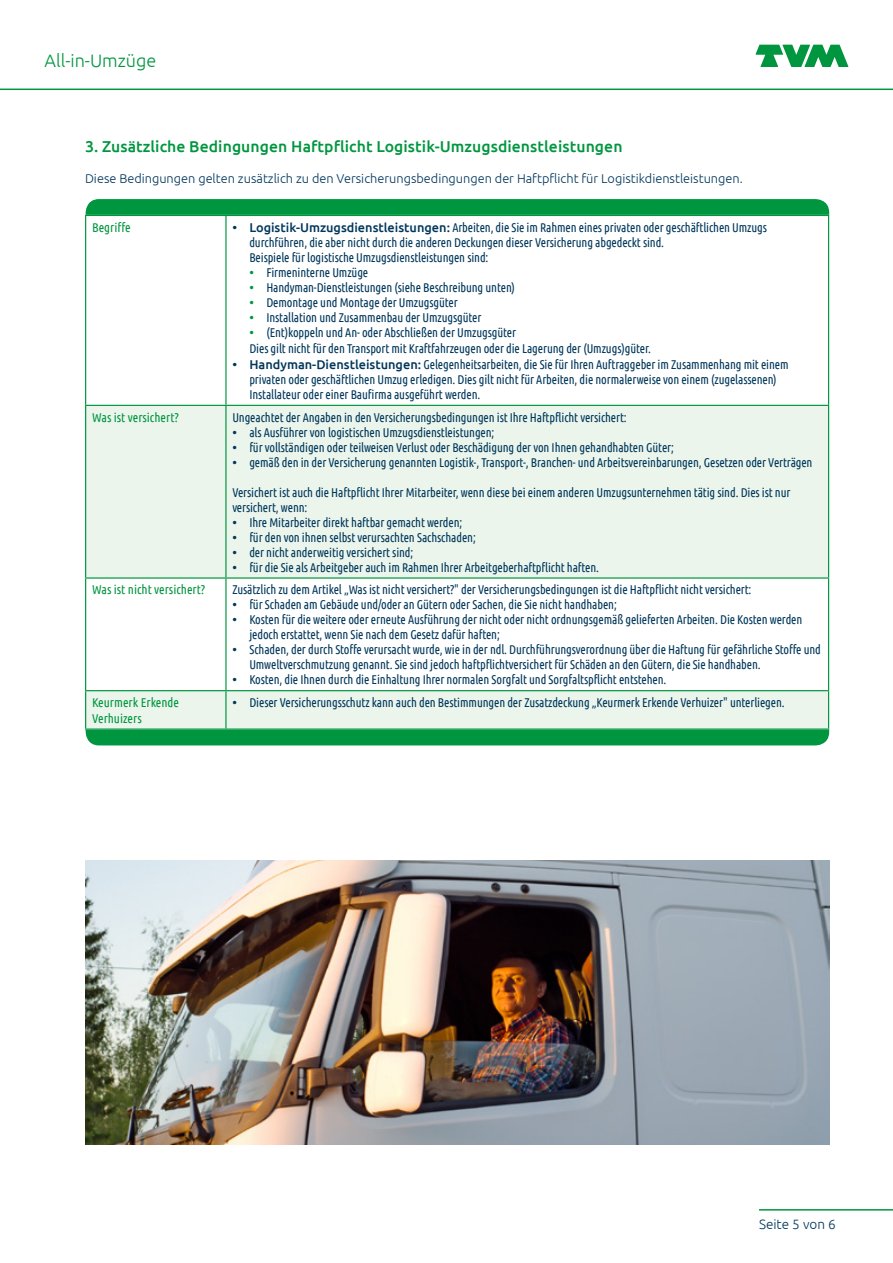
<style>
.page{position:relative;width:893px;height:1263px;background:#fff}
.page>*{position:absolute;margin:0;border:0;box-sizing:border-box;transform-origin:0 0}
.t1{font:300 18px "Ubuntu";color:#00963f}
.body-kop_10_5pt_groen{font:500 15.75px "Ubuntu";letter-spacing:.005em;color:#00963f}
.t2{font:300 13.5px "Ubuntu";color:#00375b}
.tabel-tekst_8_5pt_blauw{font:12.75px/15px "Ubuntu Condensed";letter-spacing:-.01em;color:#00375b;scale:.96 1}
.body-tekst_8_5pt_blauw{font:300 12.75px "Ubuntu";color:#00375b}
.tabel-tekst_8_5pt_groen{font:12.75px/15.8px "Ubuntu Condensed";color:#00963f}
.s1{font-family:"Ubuntu";font-weight:500}
.s2{font-family:"Ubuntu";font-weight:500;color:#00963f}
</style>
<div class="page">
<svg style="left:756px;top:45px;width:92px;height:22px"></svg>
<hr style="left:0;top:89px;width:893px;height:1px;background:#00963f">
<hr style="left:759px;top:1209px;width:134px;height:1px;background:#00963f">
<div style="left:86px;top:406px;width:742px;height:171px;background:#ebf5ec"></div>
<hr style="left:85px;top:215px;width:141px;height:1px;background:#00963f">
<hr style="left:85px;top:216px;width:1px;height:189px;background:#00963f">
<hr style="left:226px;top:215px;width:603px;height:1px;background:#00963f">
<hr style="left:225px;top:216px;width:2px;height:189px;background:#00963f">
<hr style="left:828px;top:216px;width:1px;height:189px;background:#00963f">
<hr style="left:225px;top:406px;width:2px;height:171px;background:#00963f">
<hr style="left:225px;top:579px;width:2px;height:111px;background:#00963f">
<hr style="left:85px;top:405px;width:141px;height:1px;background:#00963f">
<hr style="left:85px;top:406px;width:1px;height:171px;background:#00963f">
<hr style="left:226px;top:405px;width:603px;height:1px;background:#00963f">
<hr style="left:828px;top:406px;width:1px;height:171px;background:#00963f">
<hr style="left:85px;top:577px;width:141px;height:2px;background:#00963f">
<hr style="left:85px;top:579px;width:1px;height:111px;background:#00963f">
<hr style="left:226px;top:577px;width:603px;height:2px;background:#00963f">
<hr style="left:828px;top:579px;width:1px;height:111px;background:#00963f">
<hr style="left:85px;top:690px;width:141px;height:1px;background:#00963f">
<hr style="left:85px;top:691px;width:1px;height:37px;background:#00963f">
<hr style="left:226px;top:690px;width:603px;height:1px;background:#00963f">
<hr style="left:85px;top:728px;width:141px;height:2px;background:#00963f">
<svg style="left:86px;top:199px;width:743px;height:16px;background:#049742"></svg>
<svg style="left:86px;top:691px;width:743px;height:54px;background:#a2d7b6"></svg>
<img style="left:85px;top:861px;width:744px;height:283px">
<h1 class="t1" style="left:45px;top:50px;width:113px">All-in-Umzüge</h1>
<p class="body-kop_10_5pt_groen" style="left:85px;top:136px;width:539px">3. Zusätzliche Bedingungen Haftpflicht Logistik-Umzugsdienstleistungen</p>
<p class="body-tekst_8_5pt_blauw" style="left:85px;top:171px;width:659px">Diese Bedingungen gelten zusätzlich zu den Versicherungsbedingungen der Haftpflicht für Logistikdienstleistungen.</p>
<p class="tabel-tekst_8_5pt_groen" style="left:92px;top:219px;width:40px">Begriffe</p>
<p class="tabel-tekst_8_5pt_blauw" style="left:249px;top:219px;width:541px;text-indent:-17px"><span class="s1">• Logistik-Umzugsdienstleistungen:</span> Arbeiten, die Sie im Rahmen eines privaten oder geschäftlichen Umzugs durchführen, die aber nicht durch die anderen Deckungen dieser Versicherung abgedeckt sind.</p>
<p class="tabel-tekst_8_5pt_blauw" style="left:249px;top:250px;width:251px">Beispiele für logistische Umzugsdienstleistungen sind:</p>
<p class="tabel-tekst_8_5pt_blauw" style="left:249px;top:265px;width:125px"><span class="s2">•</span> Firmeninterne Umzüge</p>
<p class="tabel-tekst_8_5pt_blauw" style="left:249px;top:280px;width:278px"><span class="s2">•</span> Handyman-Dienstleistungen (siehe Beschreibung unten)</p>
<p class="tabel-tekst_8_5pt_blauw" style="left:249px;top:295px;width:219px"><span class="s2">•</span> Demontage und Montage der Umzugsgüter</p>
<p class="tabel-tekst_8_5pt_blauw" style="left:249px;top:310px;width:243px"><span class="s2">•</span> Installation und Zusammenbau der Umzugsgüter</p>
<p class="tabel-tekst_8_5pt_blauw" style="left:249px;top:325px;width:279px"><span class="s2">•</span> (Ent)koppeln und An- oder Abschließen der Umzugsgüter</p>
<p class="tabel-tekst_8_5pt_blauw" style="left:249px;top:341px;width:420px">Dies gilt nicht für den Transport mit Kraftfahrzeugen oder die Lagerung der (Umzugs)güter.</p>
<p class="tabel-tekst_8_5pt_blauw" style="left:249px;top:356px;width:563px;text-indent:-17px"><span class="s1">• Handyman-Dienstleistungen:</span> Gelegenheitsarbeiten, die Sie für Ihren Auftraggeber im Zusammenhang mit einem privaten oder geschäftlichen Umzug erledigen. Dies gilt nicht für Arbeiten, die normalerweise von einem (zugelassenen)<br>Installateur oder einer Baufirma ausgeführt werden.</p>
<p class="tabel-tekst_8_5pt_groen" style="left:92px;top:409px;width:88px">Was ist versichert?</p>
<p class="tabel-tekst_8_5pt_blauw" style="left:232px;top:409px;width:412px">Ungeachtet der Angaben in den Versicherungsbedingungen ist Ihre Haftpflicht versichert:</p>
<p class="tabel-tekst_8_5pt_blauw" style="left:232px;top:424px;width:275px"><span class="s1">•</span> als Ausführer von logistischen Umzugsdienstleistungen;</p>
<p class="tabel-tekst_8_5pt_blauw" style="left:232px;top:439px;width:461px"><span class="s1">•</span> für vollständigen oder teilweisen Verlust oder Beschädigung der von Ihnen gehandhabten Güter;</p>
<p class="tabel-tekst_8_5pt_blauw" style="left:232px;top:454px;width:606px"><span class="s1">•</span> gemäß den in der Versicherung genannten Logistik-, Transport-, Branchen- und Arbeitsvereinbarungen, Gesetzen oder Verträgen</p>
<p class="tabel-tekst_8_5pt_blauw" style="left:232px;top:484px;width:583px">Versichert ist auch die Haftpflicht Ihrer Mitarbeiter, wenn diese bei einem anderen Umzugsunternehmen tätig sind. Dies ist nur versichert, wenn:</p>
<p class="tabel-tekst_8_5pt_blauw" style="left:232px;top:514px;width:241px"><span class="s1">•</span> Ihre Mitarbeiter direkt haftbar gemacht werden;</p>
<p class="tabel-tekst_8_5pt_blauw" style="left:232px;top:529px;width:255px"><span class="s1">•</span> für den von ihnen selbst verursachten Sachschaden;</p>
<p class="tabel-tekst_8_5pt_blauw" style="left:232px;top:544px;width:190px"><span class="s1">•</span> der nicht anderweitig versichert sind;</p>
<p class="tabel-tekst_8_5pt_blauw" style="left:232px;top:559px;width:383px"><span class="s1">•</span> für die Sie als Arbeitgeber auch im Rahmen Ihrer Arbeitgeberhaftpflicht haften.</p>
<p class="tabel-tekst_8_5pt_groen" style="left:92px;top:581px;width:115px">Was ist nicht versichert?</p>
<p class="tabel-tekst_8_5pt_blauw" style="left:232px;top:582px;width:542px">Zusätzlich zu dem Artikel „Was ist nicht versichert?" der Versicherungsbedingungen ist die Haftpflicht nicht versichert:</p>
<p class="tabel-tekst_8_5pt_blauw" style="left:232px;top:597px;width:402px"><span class="s1">•</span> für Schaden am Gebäude und/oder an Gütern oder Sachen, die Sie nicht handhaben;</p>
<p class="tabel-tekst_8_5pt_blauw" style="left:249px;top:612px;width:578px;text-indent:-17px"><span class="s1">•</span> Kosten für die weitere oder erneute Ausführung der nicht oder nicht ordnungsgemäß gelieferten Arbeiten. Die Kosten werden jedoch erstattet, wenn Sie nach dem Gesetz dafür haften;</p>
<p class="tabel-tekst_8_5pt_blauw" style="left:249px;top:642px;width:597px;text-indent:-17px"><span class="s1">•</span> Schaden, der durch Stoffe verursacht wurde, wie in der ndl. Durchführungsverordnung über die Haftung für gefährliche Stoffe und<br>Umweltverschmutzung genannt. Sie sind jedoch haftpflichtversichert für Schäden an den Gütern, die Sie handhaben.</p>
<p class="tabel-tekst_8_5pt_blauw" style="left:232px;top:672px;width:454px"><span class="s1">•</span> Kosten, die Ihnen durch die Einhaltung Ihrer normalen Sorgfalt und Sorgfaltspflicht entstehen.</p>
<p class="tabel-tekst_8_5pt_groen" style="left:92px;top:694px;width:89px">Keurmerk Erkende<br>Verhuizers</p>
<p class="tabel-tekst_8_5pt_blauw" style="left:232px;top:694px;width:577px"><span class="s1">•</span> Dieser Versicherungsschutz kann auch den Bestimmungen der Zusatzdeckung „Keurmerk Erkende Verhuizer" unterliegen.</p>
<p class="t2" style="left:759px;top:1216px;width:78px">Seite 5 von 6</p>
</div>
